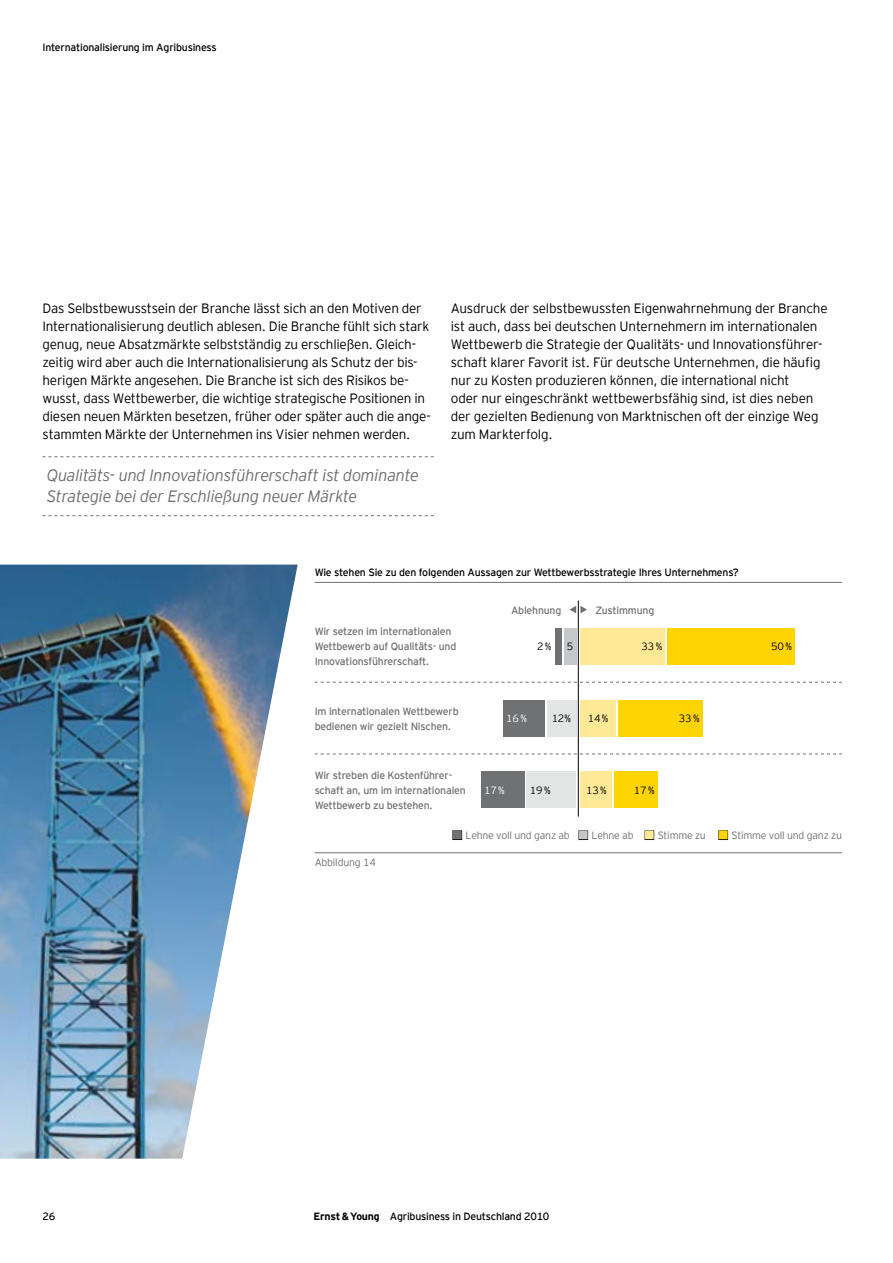
<style>
.page{position:relative;width:893px;height:1263px;background:#fff}
.page>*{position:absolute;margin:0;border:0;box-sizing:border-box;transform-origin:0 0}
.t1{font:italic 300 16.5px/21px "EY Interstate";letter-spacing:-.02em;color:#707172}
.t2{font:300 13.5px/18px "EY Interstate";letter-spacing:-.015em;color:#000}
.t3{font:10.5px/15px "EY Interstate";letter-spacing:-.02em;color:#707172}
.t4{font:10.5px "EY Interstate";letter-spacing:-.02em;color:#000}
.t5{font:300 10.5px "EY Interstate";letter-spacing:-.02em;color:#707172}
.t6{font:300 10.5px "EY Interstate";letter-spacing:-.02em;color:#000}
.t7{font:300 10.5px "EY Interstate";color:#fff}
.s1{color:#c6c7c8}
.s2{color:#ffe996}
.s3{color:#ffd400}
.s4{font-weight:700}
</style>
<div class="page">
<img style="left:0;top:565px;width:298px;height:594px">
<svg style="left:43px;top:515px;width:391px;height:1px"></svg>
<svg style="left:43px;top:456px;width:391px;height:1px"></svg>
<hr style="left:315px;top:582px;width:527px;height:1px;background:#707172">
<hr style="left:315px;top:852px;width:527px;height:1px;background:#707172">
<svg style="left:315px;top:754px;width:527px;height:1px"></svg>
<svg style="left:315px;top:682px;width:527px;height:1px"></svg>
<svg style="left:569px;top:606px;width:18px;height:7px"></svg>
<div style="left:580px;top:628px;width:85px;height:36px;background:#ffe996"></div>
<div style="left:580px;top:700px;width:36px;height:36px;background:#ffe996"></div>
<div style="left:547px;top:700px;width:29px;height:36px;background:#e3e4e4"></div>
<div style="left:527px;top:772px;width:49px;height:36px;background:#e3e4e4"></div>
<div style="left:503px;top:700px;width:41px;height:36px;background:#707172"></div>
<div style="left:481px;top:772px;width:43px;height:36px;background:#707172"></div>
<div style="left:580px;top:772px;width:32px;height:36px;background:#ffe996"></div>
<div style="left:667px;top:628px;width:128px;height:36px;background:#ffd400"></div>
<div style="left:618px;top:700px;width:85px;height:36px;background:#ffd400"></div>
<div style="left:614px;top:772px;width:44px;height:36px;background:#ffd400"></div>
<div style="left:556px;top:628px;width:6px;height:36px;background:#707172"></div>
<div style="left:564px;top:628px;width:12px;height:36px;background:#c6c7c8"></div>
<hr style="left:578px;top:601px;width:1px;height:216px;background:#000">
<div style="left:453px;top:830px;width:9px;height:10px;border:1px solid #000"></div>
<div style="left:579px;top:830px;width:9px;height:10px;border:1px solid #000"></div>
<div style="left:645px;top:830px;width:9px;height:10px;border:1px solid #000"></div>
<div style="left:718px;top:830px;width:10px;height:10px;border:1px solid #000"></div>
<p class="t4" style="left:43px;top:40px;width:176px">I nternationalisierung im Agribusiness</p>
<p class="t2" style="left:43px;top:298px;width:390px">Das Selbstbewusstsein der Branche lässt sich an den Motiven der Internationalisierung deutlich ablesen. Die Branche fühlt sich stark genug, neue Absatzmärkte selbstständig zu erschließen. Gleich&shy;zeitig wird aber auch die Internationalisierung als Schutz der bis&shy;herigen Märkte angesehen. Die Branche ist sich des Risikos be&shy;wusst, dass Wettbewerber, die wichtige strategische Positionen in diesen neuen Märkten besetzen, früher oder später auch die ange&shy;stammten Märkte der Unternehmen ins Visier nehmen werden.</p>
<p class="t2" style="left:451px;top:298px;width:378px">Ausdruck der selbstbewussten Eigenwahrnehmung der Branche ist auch, dass bei deutschen Unternehmern im internationalen Wettbewerb die Strategie der Qualitäts- und Innovationsführer&shy;schaft klarer Favorit ist. Für deutsche Unternehmen, die häufig nur zu Kosten produzieren können, die international nicht<br>oder nur eingeschränkt wettbewerbsfähig sind, ist dies neben der gezielten Bedienung von Marktnischen oft der einzige Weg zum Markterfolg.</p>
<p class="t1" style="left:47px;top:463px;width:374px">Qualitäts- und Innovationsführerschaft ist dominante<br>Strategie bei der Erschließung neuer Märkte</p>
<p class="t4" style="left:315px;top:565px;width:426px">Wie stehen Sie zu den folgenden Aussagen zur Wettbewerbsstrategie I hres Unternehmens?</p>
<p class="t3" style="left:315px;top:623px;width:143px">Wir setzen im internationalen<br>Wettbewerb auf Qualitäts- und<br>I nnovationsführerschaft.</p>
<p class="t3" style="left:315px;top:703px;width:145px">I m internationalen Wettbewerb bedienen wir gezielt Nischen.</p>
<p class="t3" style="left:315px;top:767px;width:153px">Wir streben die Kostenführer&shy;schaft an, um im internationalen<br>Wettbewerb zu bestehen.</p>
<p class="t3" style="left:511px;top:602px;width:52px">Ablehnung</p>
<p class="t3" style="left:595px;top:602px;width:61px">Zustimmung</p>
<p class="t6" style="left:642px;top:639px;width:22px">33%</p>
<p class="t6" style="left:537px;top:639px;width:16px">2%</p>
<p class="t6" style="left:567px;top:639px;width:8px">5</p>
<p class="t7" style="left:506px;top:711px;width:22px">16%</p>
<p class="t6" style="left:552px;top:711px;width:21px">12%</p>
<p class="t6" style="left:588px;top:711px;width:22px">14%</p>
<p class="t6" style="left:679px;top:711px;width:22px">33%</p>
<p class="t7" style="left:484px;top:783px;width:22px">17%</p>
<p class="t6" style="left:586px;top:783px;width:22px">13%</p>
<p class="t6" style="left:530px;top:783px;width:22px">19%</p>
<p class="t6" style="left:634px;top:783px;width:22px">17%</p>
<p class="t6" style="left:771px;top:639px;width:22px">50%</p>
<p class="t5" style="left:315px;top:855px;width:63px">Abbildung 14</p>
<p class="t5" style="left:452px;top:828px;width:391px">█ Lehne voll und ganz ab <span class="s1">█</span> Lehne ab <span class="s2">█</span> Stimme zu <span class="s3">█</span> Stimme voll und ganz zu</p>
<p class="t4" style="left:43px;top:1209px;width:14px">26</p>
<p class="t4" style="left:314px;top:1209px;width:237px"><span class="s4">Ernst&amp;Young</span> Agribusiness in Deutschland 2010</p>
</div>
